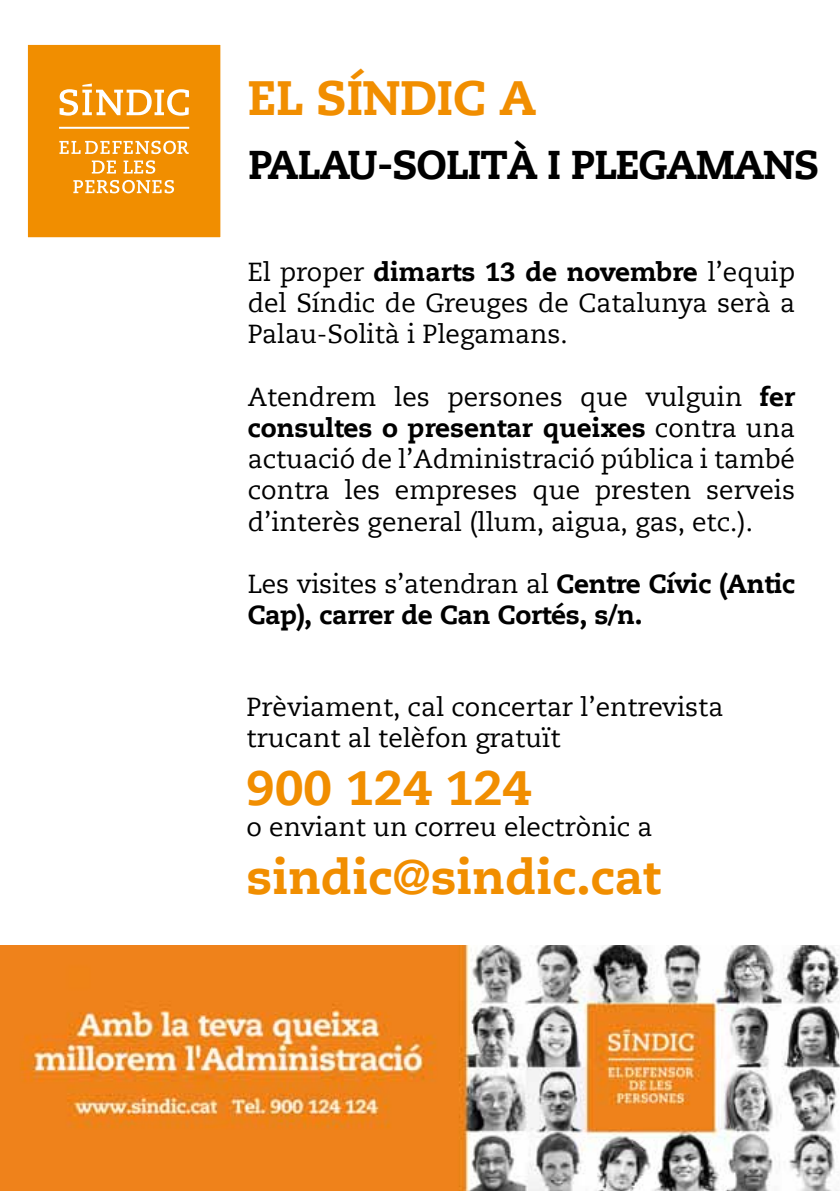
<style>
.page{position:relative;width:840px;height:1191px;background:#fff}
.page>*{position:absolute;margin:0;border:0;box-sizing:border-box;transform-origin:0 0}
.t1{font:800 48px "Caecilia LT";color:#f18e00}
.t2{font:800 40px "Caecilia LT";letter-spacing:-.03em;color:#000}
.t3{font:26px/31.2px "Caecilia LT";color:#000;text-align:justify}
.t4{font:800 26px/31.2px "Caecilia LT";letter-spacing:-.01em;color:#000}
.s1{font-weight:800}
.s2{font-weight:400}
</style>
<div class="page">
<img style="left:0;top:945px;width:839px;height:246px">
<div style="left:26px;top:43px;width:196px;height:196px;background:#f18e00"></div>
<div style="left:25px;top:42px;width:198px;height:198px;border:3px solid #fff"></div>
<hr style="left:59px;top:127px;width:130px;height:2px;background:#fff">
<svg style="left:59px;top:141px;width:130px;height:13px"></svg>
<svg style="left:92px;top:160px;width:24px;height:13px"></svg>
<svg style="left:123px;top:160px;width:32px;height:14px"></svg>
<svg style="left:73px;top:180px;width:101px;height:13px"></svg>
<svg style="left:60px;top:83px;width:129px;height:33px"></svg>
<p class="t1" style="left:247px;top:69px;width:290px">EL SÍNDIC A</p>
<p class="t2" style="left:248px;top:140px;width:572px">PALAU-SOLITÀ I PLEGAMANS</p>
<p class="t3" style="left:247px;top:257px;width:548px">El proper <span class="s1">dimarts 13 de novembre</span> l’equip del Síndic de Greuges de Catalunya serà a Palau-Solità i Plegamans.</p>
<p class="t3" style="left:247px;top:381px;width:548px">Atendrem les persones que vulguin <span class="s1">fer consultes o presentar queixes</span> contra una actuació de l’Administració pública i també contra les empreses que presten serveis d’interès general (llum, aigua, gas, etc.).</p>
<p class="t4" style="left:247px;top:568px;width:548px"><span class="s2">Les visites s’atendran al</span> Centre Cívic (Antic<br>Cap), carrer de Can Cortés, s/n.</p>
<p class="t3" style="left:246px;top:692px;width:478px">Prèviament, cal concertar l’entrevista trucant al telèfon gratuït</p>
<p class="t1" style="left:246px;top:758px;width:286px">900 124 124</p>
<p class="t3" style="left:246px;top:812px;width:407px">o enviant un correu electrònic a</p>
<p class="t1" style="left:246px;top:847px;width:415px">sindic@sindic.cat</p>
</div>
